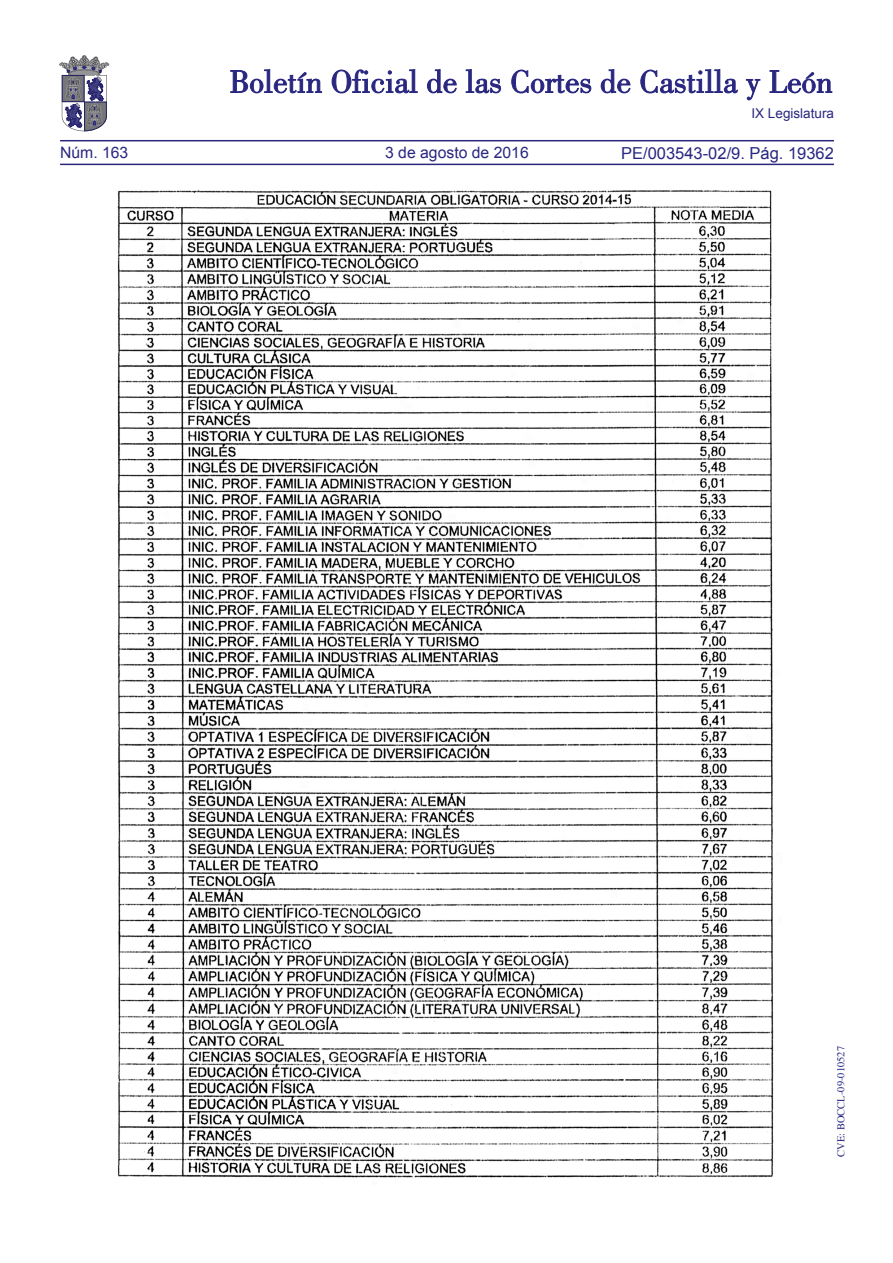
<style>
.page{position:relative;width:893px;height:1263px;background:#fff}
.page>*{position:absolute;margin:0;border:0;box-sizing:border-box;transform-origin:0 0}
.t1{font:16.5px "Arial";color:#292780}
.t2{font:15.75px "Arial";color:#292780}
.t3{font:13.5px "Arial";color:#292780}
.t4{font:10.5px "Times";color:#292780}
</style>
<div class="page">
<hr style="left:60px;top:164px;width:774px;height:1px;background:#292780">
<hr style="left:60px;top:140px;width:774px;height:1px;background:#292780">
<svg style="left:230px;top:69px;width:92px;height:24px"></svg>
<svg style="left:332px;top:69px;width:86px;height:24px"></svg>
<svg style="left:427px;top:69px;width:30px;height:24px"></svg>
<svg style="left:466px;top:69px;width:35px;height:24px"></svg>
<svg style="left:511px;top:70px;width:80px;height:23px"></svg>
<svg style="left:601px;top:69px;width:29px;height:24px"></svg>
<svg style="left:640px;top:69px;width:98px;height:24px"></svg>
<svg style="left:746px;top:79px;width:14px;height:21px"></svg>
<svg style="left:770px;top:70px;width:62px;height:23px"></svg>
<svg style="left:60px;top:55px;width:49px;height:76px"></svg>
<img style="left:117px;top:190px;width:657px;height:988px">
<p class="t2" style="left:60px;top:142px;width:70px">Núm. 163</p>
<p class="t2" style="left:385px;top:142px;width:145px">3 de agosto de 2016</p>
<p class="t3" style="left:751px;top:105px;width:84px">IX Legislatura</p>
<p class="t1" style="left:621px;top:142px;width:214px">PE/003543-02/9. Pág. 19362</p>
<p class="t4" style="left:831px;top:1157px;width:112px;rotate:-90deg">CVE: BOCCL-09-010527</p>
</div>
